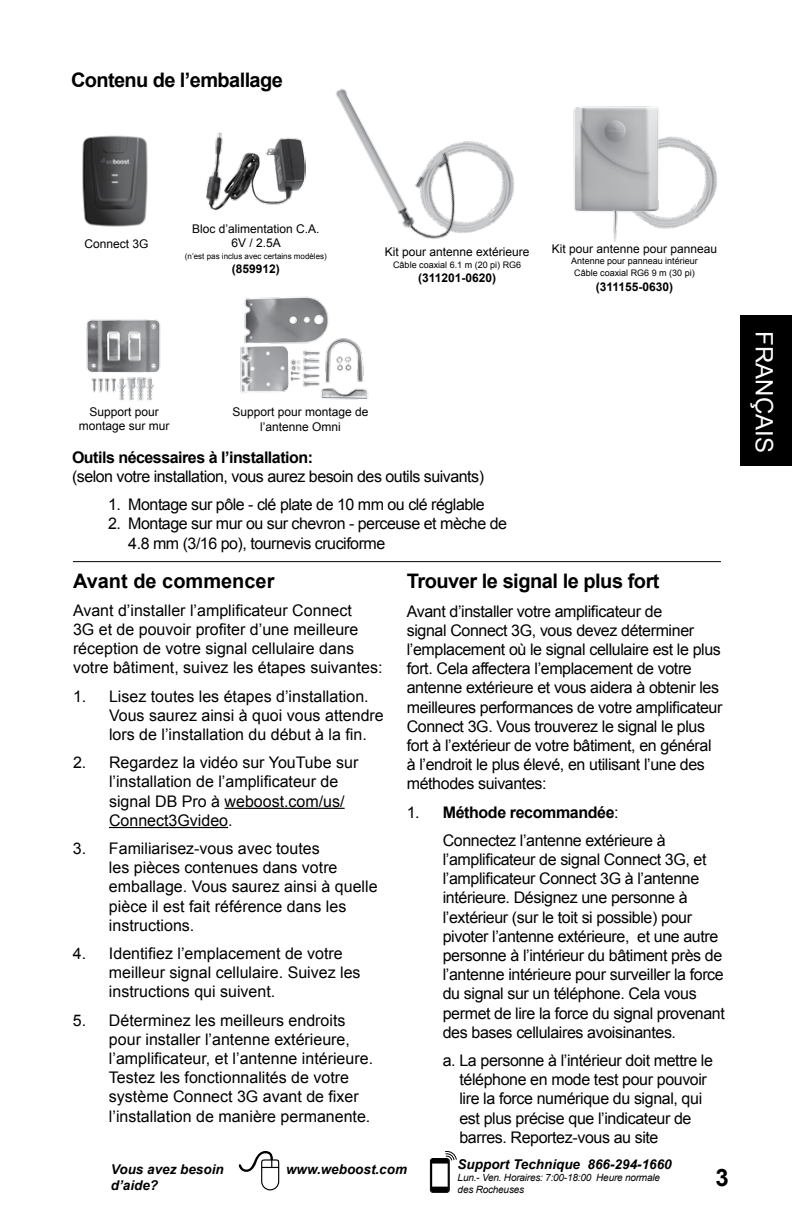
<style>
.page{position:relative;width:792px;height:1224px;background:#fff}
.page>*{position:absolute;margin:0;border:0;box-sizing:border-box;transform-origin:0 0}
.t1{font:24px "Arial";color:#fff}
.t2{font:700 24px "Arial";color:#000}
.t3{font:700 20px "Arial";letter-spacing:-.025em;color:#000}
.t4{font:700 20px "Arial";color:#000}
.t5{font:16px/19.2px "Arial";letter-spacing:-.025em;color:#000}
.t6{font:16px/19.2px "Arial";color:#000}
.t7{font:700 16px "Arial";letter-spacing:-.03em;color:#000}
.t8{font:italic 700 13.6px/16.2px "Arial";color:#000}
.t9{font:12px/14.4px "Arial";color:#000;text-align:center}
.t10{font:700 12px "Arial";color:#000}
.t11{font:italic 10px/12px "Arial";letter-spacing:-.02em;color:#000}
.t12{font:9px/12px "Arial";color:#000;text-align:center}
.t13{font:8px "Arial";color:#000}
.s1{font-weight:700}
</style>
<div class="page">
<div style="left:740px;top:315px;width:52px;height:151px;background:#000"></div>
<div style="left:430px;top:1158px;width:19px;height:34px;border:1px solid #000;border-radius:2px"></div>
<svg style="left:431px;top:1151px;width:26px;height:41px"></svg>
<svg style="left:239px;top:1151px;width:40px;height:39px"></svg>
<img style="left:487px;top:145px;width:27px;height:82px">
<img style="left:670px;top:136px;width:48px;height:93px">
<hr style="left:225px;top:808px;width:120px;height:1px;background:#000">
<hr style="left:109px;top:827px;width:119px;height:1px;background:#000">
<img style="left:206px;top:132px;width:100px;height:78px">
<img style="left:336px;top:88px;width:151px;height:151px">
<img style="left:573px;top:106px;width:97px;height:136px">
<img style="left:86px;top:319px;width:75px;height:54px">
<img style="left:91px;top:377px;width:63px;height:24px">
<hr style="left:73px;top:561px;width:648px;height:1px;background:#000">
<img style="left:240px;top:296px;width:128px;height:104px">
<img style="left:82px;top:135px;width:66px;height:92px">
<p class="t3" style="left:71px;top:67px;width:213px">Contenu de l’emballage</p>
<p class="t9" style="left:85px;top:237px;width:66px">Connect 3G</p>
<p class="t9" style="left:192px;top:222px;width:129px">Bloc d’alimentation C.A.<br>6V / 2.5A</p>
<p class="t13" style="left:185px;top:251px;width:143px">(n’est pas inclus avec certains modèles)</p>
<p class="t10" style="left:232px;top:261px;width:50px">(859912)</p>
<p class="t9" style="left:385px;top:244px;width:146px">Kit pour antenne extérieure</p>
<p class="t12" style="left:393px;top:259px;width:130px">Câble coaxial 6.1 m (20 pi) RG6</p>
<p class="t10" style="left:418px;top:270px;width:80px">(311201-0620)</p>
<p class="t9" style="left:552px;top:242px;width:167px">Kit pour antenne pour panneau</p>
<p class="t12" style="left:571px;top:255px;width:128px">Antenne pour panneau intérieur<br>Câble coaxial RG6 9 m (30 pi)</p>
<p class="t10" style="left:596px;top:279px;width:79px">(311155-0630)</p>
<p class="t9" style="left:79px;top:405px;width:92px">Support pour montage sur mur</p>
<p class="t9" style="left:233px;top:405px;width:138px">Support pour montage de l’antenne Omni</p>
<p class="t7" style="left:72px;top:446px;width:243px">Outils nécessaires à l’installation:</p>
<p class="t5" style="left:72px;top:467px;width:414px">(selon votre installation, vous aurez besoin des outils suivants)</p>
<p class="t5" style="left:108px;top:495px;width:378px">1. Montage sur pôle - clé plate de 10 mm ou clé réglable</p>
<p class="t5" style="left:128px;top:514px;width:380px;text-indent:-20px">2. Montage sur mur ou sur chevron - perceuse et mèche de<br>4.8 mm (3/16 po), tournevis cruciforme</p>
<p class="t3" style="left:407px;top:568px;width:254px">Trouver le signal le plus fort</p>
<p class="t5" style="left:407px;top:602px;width:317px">Avant d’installer votre amplificateur de<br>signal Connect 3G, vous devez déterminer l’emplacement où le signal cellulaire est le plus fort. Cela affectera l’emplacement de votre antenne extérieure et vous aidera à obtenir les meilleures performances de votre amplificateur Connect 3G. Vous trouverez le signal le plus fort à l’extérieur de votre bâtiment, en général à l’endroit le plus élevé, en utilisant l’une des méthodes suivantes:</p>
<p class="t5" style="left:443px;top:798px;width:224px;line-height:28.2px;text-indent:-36px">1. <span class="s1">Méthode recommandée</span>:<br>Connectez l’antenne extérieure à</p>
<p class="t5" style="left:443px;top:850px;width:284px">l’amplificateur de signal Connect 3G, et l’amplificateur Connect 3G à l’antenne intérieure. Désignez une personne à l’extérieur (sur le toit si possible) pour pivoter l’antenne extérieure, et une autre personne à l’intérieur du bâtiment près de l’antenne intérieure pour surveiller la force du signal sur un téléphone. Cela vous permet de lire la force du signal provenant des bases cellulaires avoisinantes.</p>
<p class="t5" style="left:459px;top:1051px;width:255px;text-indent:-17px">a. La personne à l’intérieur doit mettre le téléphone en mode test pour pouvoir lire la force numérique du signal, qui est plus précise que l’indicateur de barres. Reportez-vous au site</p>
<p class="t4" style="left:73px;top:567px;width:203px">Avant de commencer</p>
<p class="t6" style="left:73px;top:601px;width:311px">Avant d’installer l’amplificateur Connect<br>3G et de pouvoir profiter d’une meilleure réception de votre signal cellulaire dans votre bâtiment, suivez les étapes suivantes:</p>
<p class="t6" style="left:109px;top:687px;width:276px;text-indent:-36px">1. Lisez toutes les étapes d’installation.<br>Vous saurez ainsi à quoi vous attendre lors de l’installation du début à la fin.</p>
<p class="t6" style="left:109px;top:753px;width:251px;text-indent:-36px">2. Regardez la vidéo sur YouTube sur l’installation de l’amplificateur de signal DB Pro à weboost.com/us/<br>Connect3Gvideo.</p>
<p class="t6" style="left:109px;top:839px;width:270px;text-indent:-36px">3. Familiarisez-vous avec toutes<br>les pièces contenues dans votre emballage. Vous saurez ainsi à quelle pièce il est fait référence dans les instructions.</p>
<p class="t6" style="left:109px;top:944px;width:253px;text-indent:-36px">4. Identifiez l’emplacement de votre meilleur signal cellulaire. Suivez les instructions qui suivent.</p>
<p class="t6" style="left:109px;top:1011px;width:266px;text-indent:-36px">5. Déterminez les meilleurs endroits pour installer l’antenne extérieure, l’amplificateur, et l’antenne intérieure.<br>Testez les fonctionnalités de votre système Connect 3G avant de fixer l’installation de manière permanente.</p>
<p class="t8" style="left:111px;top:1161px;width:114px">Vous avez besoin d’aide?</p>
<p class="t8" style="left:286px;top:1161px;width:123px">www.weboost.com</p>
<p class="t8" style="left:458px;top:1156px;width:216px">Support Technique 866-294-1660</p>
<p class="t11" style="left:458px;top:1171px;width:204px">Lun.- Ven. Horaires: 7:00-18:00 Heure normale des Rocheuses</p>
<h1 class="t2" style="left:716px;top:1161px;width:15px">3</h1>
<h1 class="t1" style="left:780px;top:331px;width:123px;rotate:90deg">FRANÇAIS</h1>
</div>
